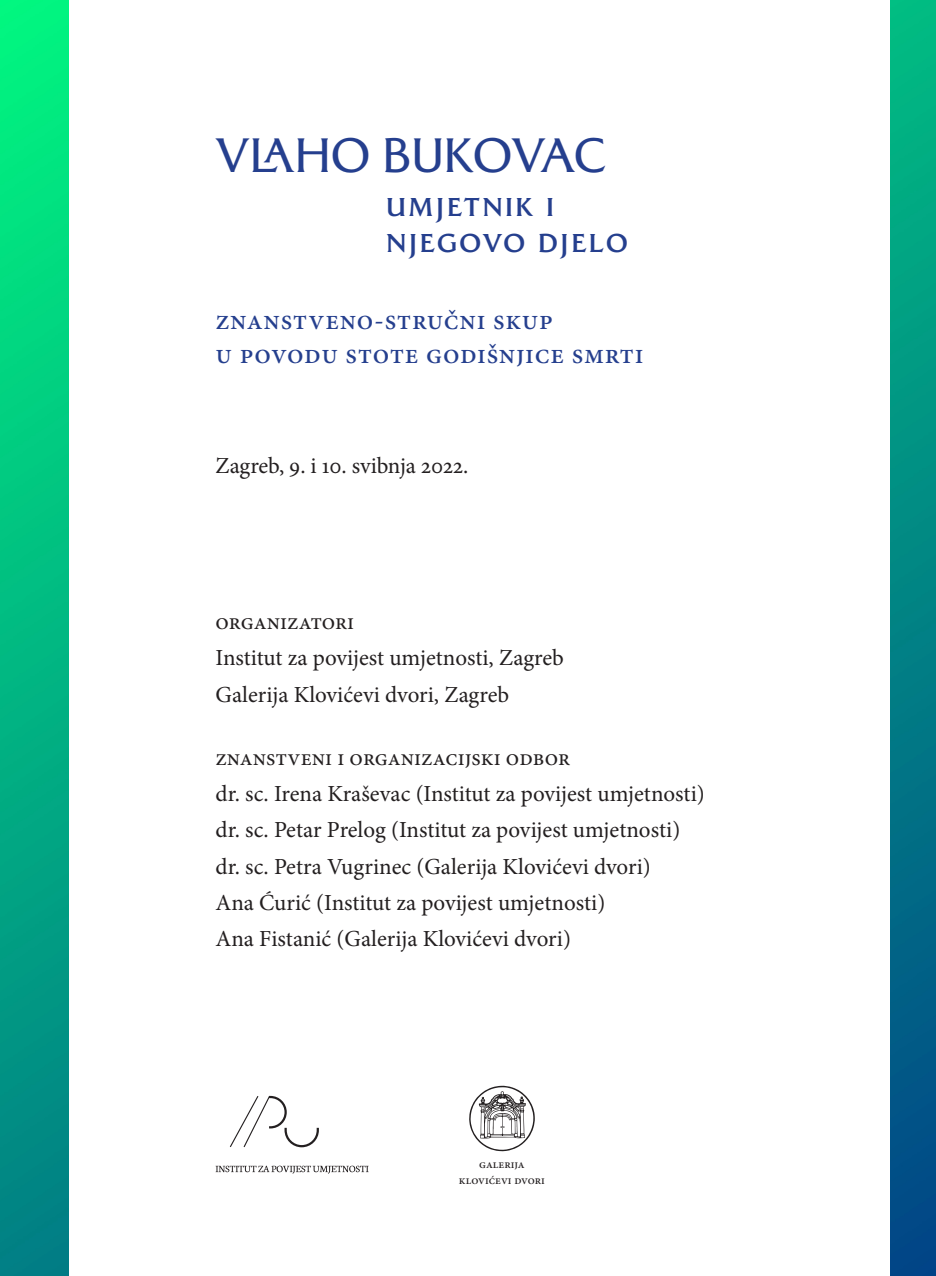
<style>
.page{position:relative;width:936px;height:1276px;background:#fff}
.page>*{position:absolute;margin:0;border:0;box-sizing:border-box;transform-origin:0 0}
.t1{font:48px "Majesty";letter-spacing:-.015em;color:#253f8e}
.t2{font:36px "Majesty";letter-spacing:.045em;color:#253f8e}
.t3{font:500 28px/33.6px "Minion Pro";letter-spacing:.025em;color:#253f8e}
.t4{font:23px "Minion Pro";color:#231f20}
.t5{font:500 12px "Minion Pro";color:#231f20}
</style>
<div class="page">
<svg style="left:230px;top:1096px;width:89px;height:51px"></svg>
<svg style="left:215px;top:1165px;width:153px;height:8px"></svg>
<svg style="left:469px;top:1085px;width:66px;height:66px"></svg>
<img style="left:890px;top:0;width:45px;height:1276px">
<img style="left:0;top:0;width:68px;height:1276px">
<p class="t1" style="left:215px;top:126px;width:393px">VLAHO BUKOVAC</p>
<p class="t2" style="left:386px;top:181px;width:170px">umjetnik i</p>
<p class="t2" style="left:386px;top:217px;width:244px">njegovo djelo</p>
<p class="t3" style="left:215px;top:303px;width:429px">znanstveno-stručni skup<br>u povodu stote godišnjice smrti</p>
<p class="t4" style="left:215px;top:451px;width:254px">Zagreb, 9. i 10. svibnja 2022.</p>
<p class="t4" style="left:215px;top:606px;width:140px">organizatori</p>
<p class="t4" style="left:215px;top:642px;width:350px">Institut za povijest umjetnosti, Zagreb</p>
<p class="t4" style="left:215px;top:679px;width:295px">Galerija Klovićevi dvori, Zagreb</p>
<p class="t4" style="left:215px;top:742px;width:356px">znanstveni i organizacijski odbor</p>
<p class="t4" style="left:215px;top:778px;width:490px">dr. sc. Irena Kraševac (Institut za povijest umjetnosti)</p>
<p class="t4" style="left:215px;top:814px;width:466px">dr. sc. Petar Prelog (Institut za povijest umjetnosti)</p>
<p class="t4" style="left:215px;top:851px;width:437px">dr. sc. Petra Vugrinec (Galerija Klovićevi dvori)</p>
<p class="t4" style="left:215px;top:887px;width:391px">Ana Ćurić (Institut za povijest umjetnosti)</p>
<p class="t4" style="left:215px;top:923px;width:357px">Ana Fistanić (Galerija Klovićevi dvori)</p>
<p class="t5" style="left:479px;top:1156px;width:47px">galerija</p>
<p class="t5" style="left:459px;top:1171px;width:87px">klovićevi dvori</p>
</div>
